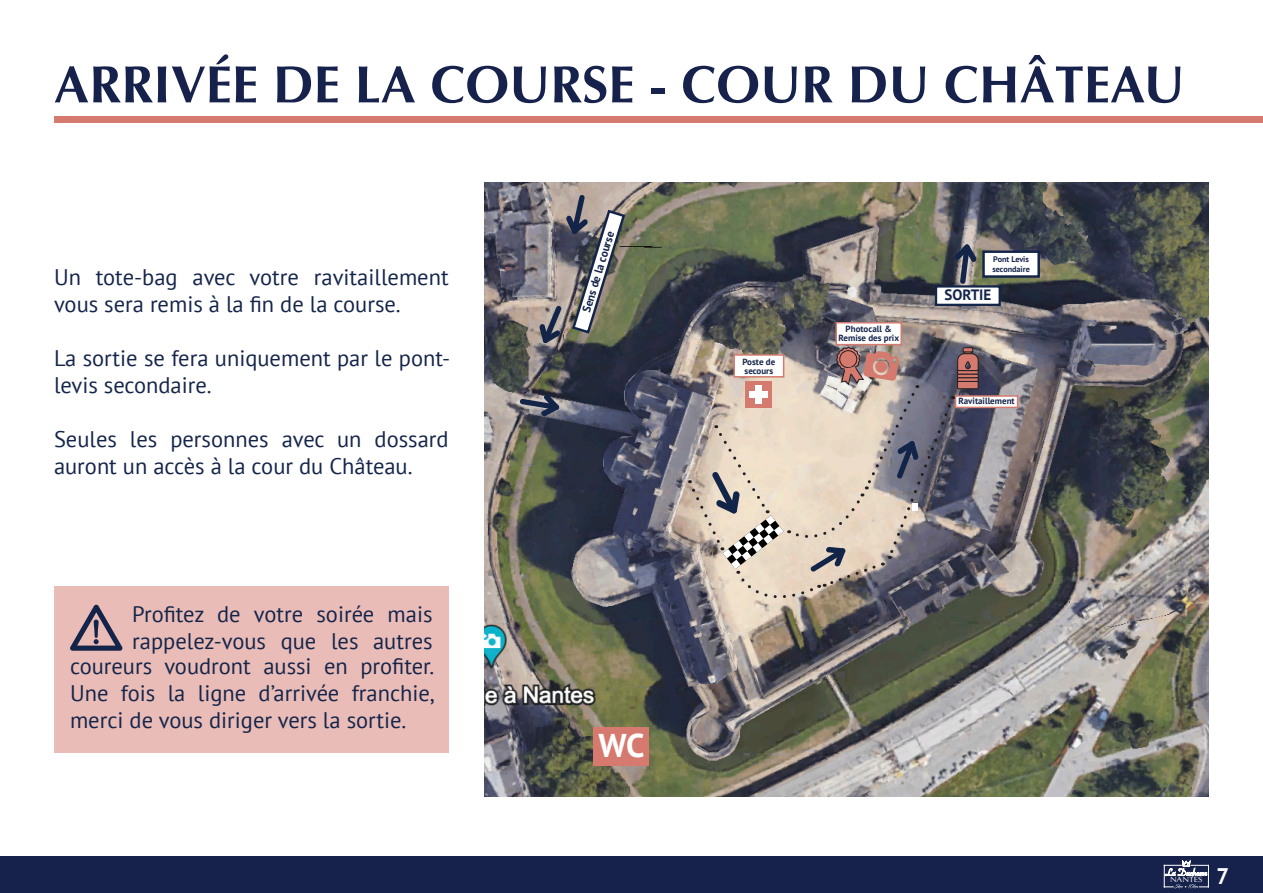
<style>
.page{position:relative;width:1263px;height:893px;background:#fff}
.page>*{position:absolute;margin:0;border:0;box-sizing:border-box;transform-origin:0 0}
.t1{font:700 52.5px "Optima";color:#17224c}
.t2{font:700 32.85px "PT Sans";color:#fff}
.t3{font:22.5px/27px "PT Sans";color:#15254a}
.t4{font:700 22.5px "PT Sans";color:#fff}
.t5{font:700 15px "PT Sans";color:#15254a}
.t6{font:700 11.4px "PT Sans";color:#15254a}
.t7{font:10.5px "Savoye Let Plain";color:#fff;scale:1.13 1}
.t8{font:700 9px "PT Sans";color:#15254a}
.t9{font:700 8.1px "PT Sans";color:#15254a}
.t10{font:7.65px "Optima";color:#fff;scale:1.14 1}
</style>
<div class="page">
<div style="left:0;top:856px;width:1263px;height:37px;background:#17224c"></div>
<svg style="left:1164px;top:861px;width:45px;height:27px"></svg>
<div style="left:54px;top:116px;width:1209px;height:6px;background:#d47a6f"></div>
<img style="left:485px;top:182px;width:724px;height:614px">
<div style="left:955px;top:395px;width:63px;height:13px;background:#fff;border:2px solid #d47a6f"></div>
<div style="left:835px;top:322px;width:67px;height:23px;background:#fff;border:2px solid #d47a6f"></div>
<div style="left:935px;top:285px;width:66px;height:21px;background:#fff;border:2px solid #132449"></div>
<svg style="left:954px;top:244px;width:23px;height:40px"></svg>
<svg style="left:520px;top:394px;width:39px;height:22px"></svg>
<div style="left:593px;top:727px;width:55px;height:38px;background:#d67a70"></div>
<svg style="left:689px;top:347px;width:289px;height:261px;background:#aea39d"></svg>
<div style="left:54px;top:586px;width:395px;height:167px;background:#e9bcb7"></div>
<svg style="left:70px;top:605px;width:53px;height:46px"></svg>
<svg style="left:539px;top:195px;width:88px;height:148px;background:#8c8986"></svg>
<div style="left:982px;top:250px;width:58px;height:28px;background:#fff;border:2px solid #132449"></div>
<p class="t1" style="left:54px;top:54px;width:1132px">ARRIVÉE DE LA COURSE - COUR DU CHÂTEAU</p>
<p class="t3" style="left:54px;top:263px;width:396px">Un tote-bag avec votre ravitaillement vous sera remis à la fin de la course.</p>
<p class="t3" style="left:54px;top:344px;width:398px">La sortie se fera uniquement par le pont&shy;levis secondaire.</p>
<p class="t3" style="left:54px;top:425px;width:396px">Seules les personnes avec un dossard auront un accès à la cour du Château.</p>
<p class="t6" style="left:579px;top:310px;width:86px;rotate:-73deg">Sens de la course</p>
<p class="t8" style="left:742px;top:355px;width:34px">Poste de</p>
<p class="t8" style="left:744px;top:364px;width:30px">secours</p>
<p class="t8" style="left:846px;top:322px;width:48px">Photocall &amp;</p>
<p class="t8" style="left:838px;top:331px;width:62px">Remise des prix</p>
<p class="t9" style="left:993px;top:254px;width:37px">Pont Levis</p>
<p class="t9" style="left:992px;top:264px;width:39px">secondaire</p>
<p class="t5" style="left:944px;top:285px;width:48px">SORTIE</p>
<p class="t8" style="left:958px;top:395px;width:58px">Ravitaillement</p>
<p class="t3" style="left:132px;top:600px;width:302px">Profitez de votre soirée mais rappelez-vous que les autres</p>
<p class="t3" style="left:70px;top:652px;width:366px;text-align:justify">coureurs voudront aussi en profiter.<br>Une fois la ligne d’arrivée franchie, merci de vous diriger vers la sortie.</p>
<p class="t2" style="left:599px;top:724px;width:47px">WC</p>
<p class="t7" style="left:1165px;top:865px;width:39px">La Duchesse</p>
<p class="t10" style="left:1170px;top:875px;width:30px">NANTES</p>
<p class="t4" style="left:1216px;top:861px;width:14px">7</p>
</div>
